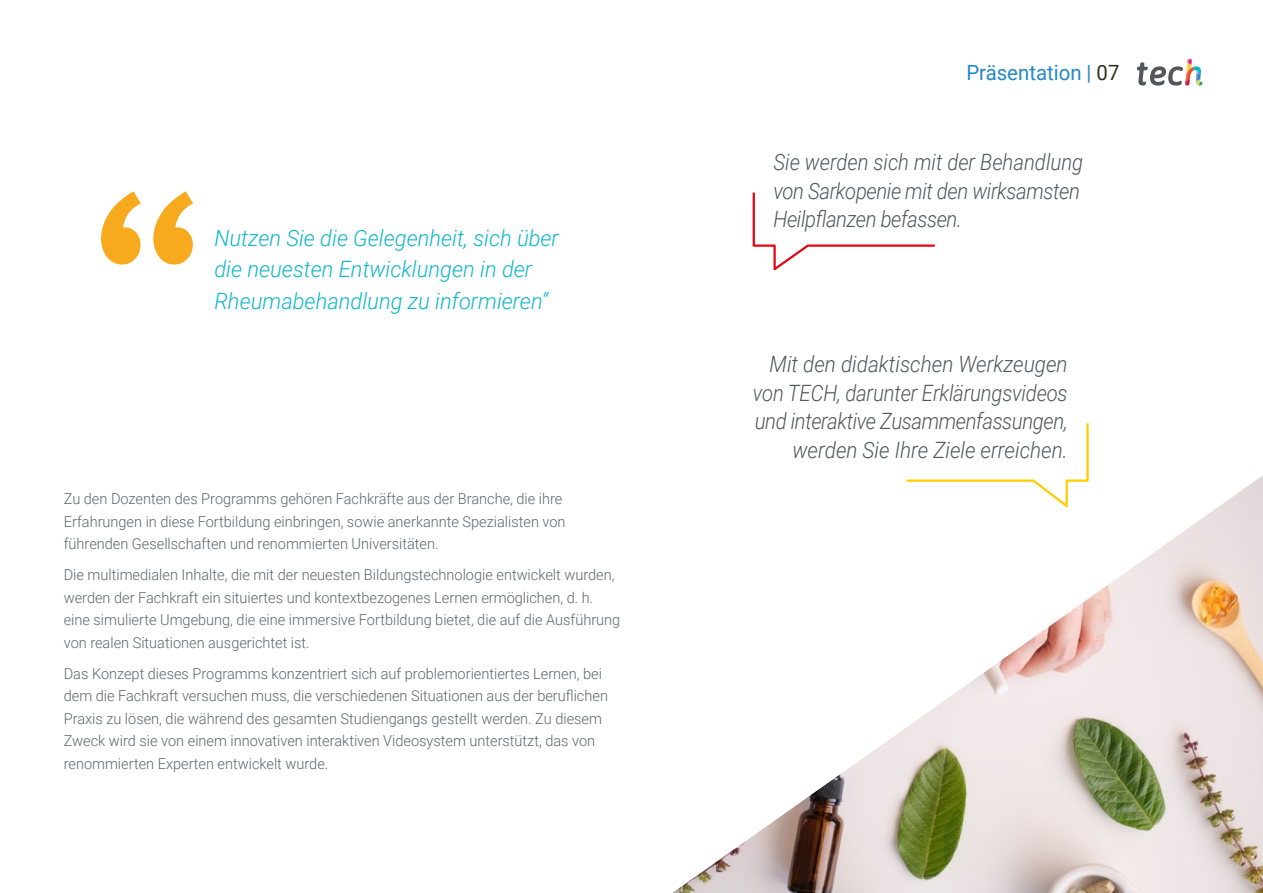
<style>
.page{position:relative;width:1263px;height:893px;background:#fff}
.page>*{position:absolute;margin:0;border:0;box-sizing:border-box;transform-origin:0 0}
.t1{font:italic 300 22.5px/28.5px "Roboto";letter-spacing:-.01em;color:#52555b;text-align:right;scale:.92 1}
.t2{font:italic 300 22.5px/31.5px "Roboto";color:#0fb6cf}
.t3{font:italic 300 22.5px/28.5px "Roboto";letter-spacing:-.01em;color:#52555b;scale:.9 1}
.t4{font:21px "Roboto";color:#2488c9}
.t5{font:300 15px/22.5px "Roboto";color:#61646a}
.s1{color:#312e20}
</style>
<div class="page">
<svg style="left:1086px;top:423px;width:3px;height:52px"></svg>
<svg style="left:752px;top:192px;width:183px;height:79px"></svg>
<svg style="left:101px;top:191px;width:92px;height:74px"></svg>
<img style="left:672px;top:475px;width:591px;height:418px">
<svg style="left:1137px;top:59px;width:65px;height:27px"></svg>
<h1 class="t2" style="left:214px;top:221px;width:346px">Nutzen Sie die Gelegenheit, sich über die neuesten Entwicklungen in der<br>Rheumabehandlung zu informieren“</h1>
<p class="t5" style="left:64px;top:487px;width:503px">Zu den Dozenten des Programms gehören Fachkräfte aus der Branche, die ihre<br>Erfahrungen in diese Fortbildung einbringen, sowie anerkannte Spezialisten von führenden Gesellschaften und renommierten Universitäten.</p>
<p class="t5" style="left:64px;top:563px;width:558px">Die multimedialen Inhalte, die mit der neuesten Bildungstechnologie entwickelt wurden, werden der Fachkraft ein situiertes und kontextbezogenes Lernen ermöglichen, d. h. eine simulierte Umgebung, die eine immersive Fortbildung bietet, die auf die Ausführung von realen Situationen ausgerichtet ist.</p>
<p class="t5" style="left:64px;top:662px;width:546px">Das Konzept dieses Programms konzentriert sich auf problemorientiertes Lernen, bei dem die Fachkraft versuchen muss, die verschiedenen Situationen aus der beruflichen Praxis zu lösen, die während des gesamten Studiengangs gestellt werden. Zu diesem Zweck wird sie von einem innovativen interaktiven Videosystem unterstützt, das von renommierten Experten entwickelt wurde.</p>
<h2 class="t4" style="left:966px;top:57px;width:155px">Präsentation | <span class="s1">07</span></h2>
<h1 class="t3" style="left:773px;top:147px;width:346px">Sie werden sich mit der Behandlung von Sarkopenie mit den wirksamsten<br>Heilpflanzen befassen.</h1>
<h1 class="t1" style="left:753px;top:349px;width:344px">Mit den didaktischen Werkzeugen von TECH, darunter Erklärungsvideos und interaktive Zusammenfassungen, werden Sie Ihre Ziele erreichen.</h1>
</div>
